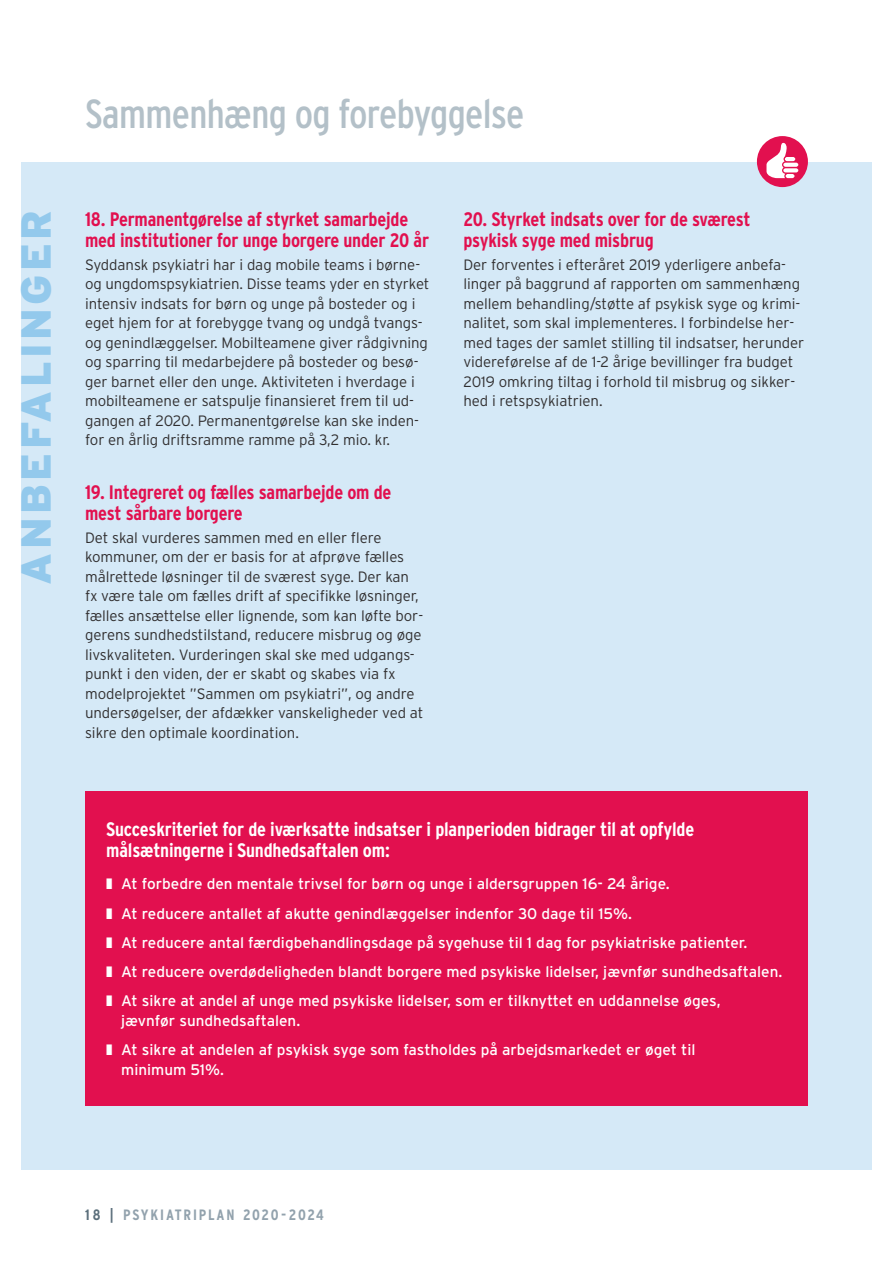
<style>
.page{position:relative;width:893px;height:1263px;background:#fff}
.page>*{position:absolute;margin:0;border:0;box-sizing:border-box;transform-origin:0 0}
.t1{font:900 42px "Interstate";letter-spacing:.08em;color:#93c9ec}
.t2{font:condensed 40.5px "Interstate";letter-spacing:-.015em;color:#b3c0c8}
.t3{font:700 condensed 19.5px/21.8px "Interstate";letter-spacing:-.01em;color:#e2104f}
.t4{font:700 condensed 19.5px/21px "Interstate";letter-spacing:-.01em;color:#fff}
.t5{font:15.3px/29.2px "Interstate";color:#fff}
.t6{font:300 15px/19.5px "Interstate";letter-spacing:-.005em;color:#312f30}
.t7{font:700 condensed 15px "Interstate";letter-spacing:.12em;color:#92a2ad}
.s1{color:#5b6f7b}
</style>
<div class="page">
<div style="left:21px;top:162px;width:851px;height:1007px;background:#d5e9f7"></div>
<div style="left:85px;top:791px;width:723px;height:315px;background:#e2104f"></div>
<div style="left:757px;top:136px;width:51px;height:51px;background:#e2104f;border-radius:50%"></div>
<svg style="left:766px;top:143px;width:32px;height:35px"></svg>
<h1 class="t1" style="left:12px;top:585px;width:376px;rotate:-90deg">ANBEFALINGER</h1>
<h2 class="t2" style="left:85px;top:91px;width:441px">Sammenhæng og forebyggelse</h2>
<h3 class="t3" style="left:85px;top:208px;width:346px">18. Permanentgørelse af styrket samarbejde med institutioner for unge borgere under 20 år</h3>
<p class="t6" style="left:85px;top:255px;width:346px">Syddansk psykiatri har i dag mobile teams i børne&shy;og ungdomspsykiatrien. Disse teams yder en styrket intensiv indsats for børn og unge på bosteder og i eget hjem for at forebygge tvang og undgå tvangs&shy;og genindlæggelser. Mobilteamene giver rådgivning og sparring til medarbejdere på bosteder og besø&shy;ger barnet eller den unge. Aktiviteten i hverdage i mobilteamene er satspulje finansieret frem til ud&shy;gangen af 2020. Permanentgørelse kan ske inden&shy;for en årlig driftsramme ramme på 3,2 mio. kr.</p>
<h3 class="t3" style="left:85px;top:481px;width:308px">19. Integreret og fælles samarbejde om de mest sårbare borgere</h3>
<p class="t6" style="left:85px;top:528px;width:340px">Det skal vurderes sammen med en eller flere kommuner, om der er basis for at afprøve fælles målrettede løsninger til de sværest syge. Der kan fx være tale om fælles drift af specifikke løsninger, fælles ansættelse eller lignende, som kan løfte bor&shy;gerens sundhedstilstand, reducere misbrug og øge livskvaliteten. Vurderingen skal ske med udgangs&shy;punkt i den viden, der er skabt og skabes via fx modelprojektet ”Sammen om psykiatri”, og andre undersøgelser, der afdækker vanskeligheder ved at sikre den optimale koordination.</p>
<h3 class="t3" style="left:463px;top:208px;width:289px">20. Styrket indsats over for de sværest psykisk syge med misbrug</h3>
<p class="t6" style="left:463px;top:255px;width:342px">Der forventes i efteråret 2019 yderligere anbefa&shy;linger på baggrund af rapporten om sammenhæng mellem behandling/støtte af psykisk syge og krimi&shy;nalitet, som skal implementeres. I forbindelse her&shy;med tages der samlet stilling til indsatser, herunder videreførelse af de 1-2 årige bevillinger fra budget 2019 omkring tiltag i forhold til misbrug og sikker&shy;hed i retspsykiatrien.</p>
<h3 class="t4" style="left:106px;top:819px;width:590px">Succeskriteriet for de iværksatte indsatser i planperioden bidrager til at opfylde målsætningerne i Sundhedsaftalen om:</h3>
<p class="t5" style="left:106px;top:869px;width:677px">❚ At forbedre den mentale trivsel for børn og unge i aldersgruppen 16- 24 årige.<br>❚ At reducere antallet af akutte genindlæggelser indenfor 30 dage til 15%.<br>❚ At reducere antal færdigbehandlingsdage på sygehuse til 1 dag for psykiatriske patienter.<br>❚ At reducere overdødeligheden blandt borgere med psykiske lidelser, jævnfør sundhedsaftalen. ❚ At sikre at andel af unge med psykiske lidelser, som er tilknyttet en uddannelse øges,</p>
<p class="t5" style="left:106px;top:1006px;width:591px;text-indent:15px">jævnfør sundhedsaftalen.<br>❚ At sikre at andelen af psykisk syge som fastholdes på arbejdsmarkedet er øget til</p>
<p class="t5" style="left:121px;top:1054px;width:104px">minimum 51%.</p>
<p class="t7" style="left:85px;top:1207px;width:240px"><span class="s1">18 |</span> PSYKIATRIPLAN 2020-2024</p>
</div>
